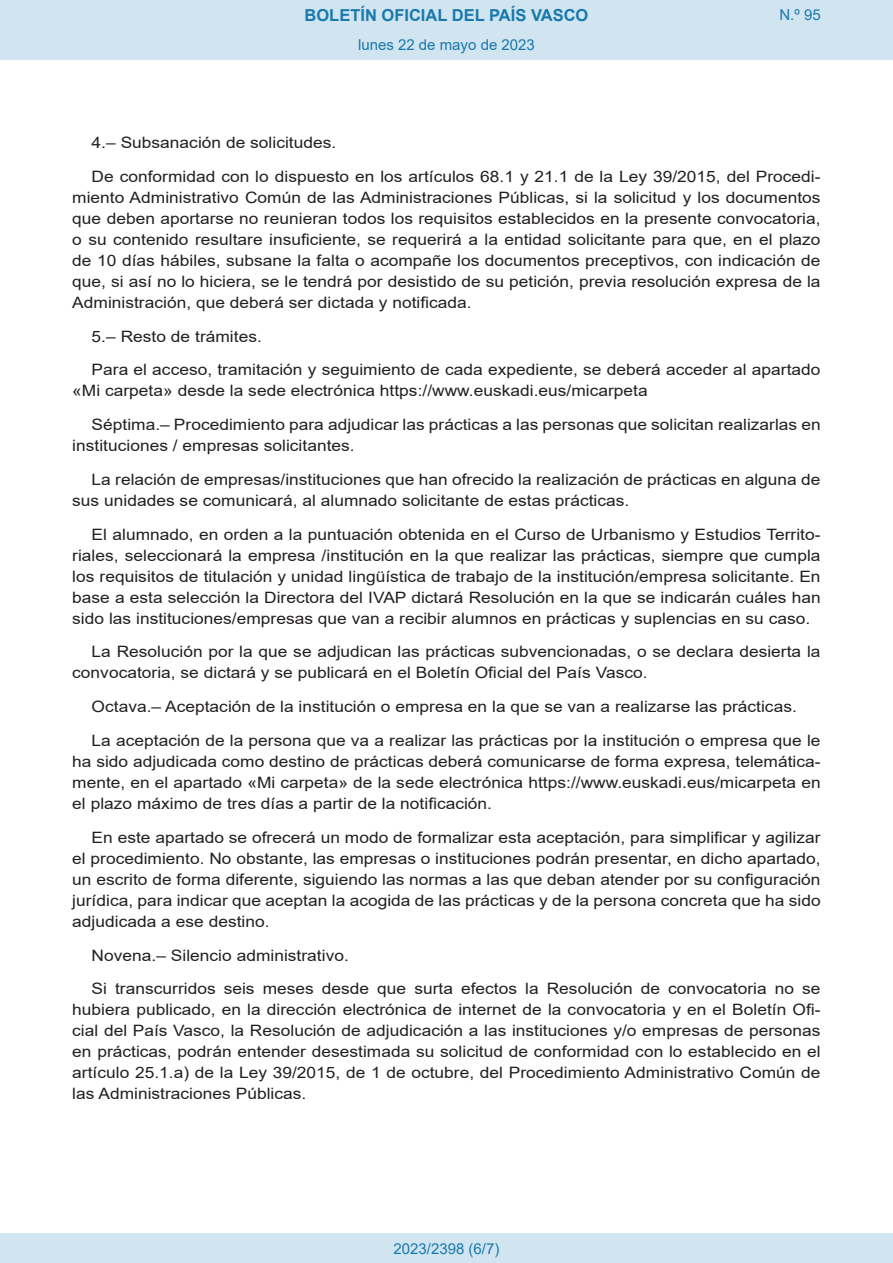
<style>
.page{position:relative;width:893px;height:1263px;background:#fff}
.page>*{position:absolute;margin:0;border:0;box-sizing:border-box;transform-origin:0 0}
.t1{font:700 16.5px "Arial";color:#1879ad}
.BOPVDetalle{font:15.6px/21px "Arial";color:#231f20;text-align:justify;scale:1.11 1}
.Paginacion_Centro{font:15px "Arial";color:#1879ad}
</style>
<div class="page">
<div style="left:0;top:0;width:893px;height:60px;background:#d0e5f0"></div>
<div style="left:0;top:1233px;width:893px;height:30px;background:#d0e5f0"></div>
<p class="t1" style="left:305px;top:3px;width:285px">BOLETÍN OFICIAL DEL PAÍS VASCO</p>
<p class="Paginacion_Centro" style="left:358px;top:35px;width:178px">lunes 22 de mayo de 2023</p>
<p class="Paginacion_Centro" style="left:779px;top:5px;width:43px">N.º 95</p>
<p class="BOPVDetalle" style="left:92px;top:132px;width:222px">4.– Subsanación de solicitudes.</p>
<p class="BOPVDetalle" style="left:72px;top:166px;width:676px;text-indent:19px">De conformidad con lo dispuesto en los artículos 68.1 y 21.1 de la Ley 39/2015, del Procedi&shy;miento Administrativo Común de las Administraciones Públicas, si la solicitud y los documentos que deben aportarse no reunieran todos los requisitos establecidos en la presente convocatoria, o su contenido resultare insuficiente, se requerirá a la entidad solicitante para que, en el plazo de 10 días hábiles, subsane la falta o acompañe los documentos preceptivos, con indicación de que, si así no lo hiciera, se le tendrá por desistido de su petición, previa resolución expresa de la Administración, que deberá ser dictada y notificada.</p>
<p class="BOPVDetalle" style="left:92px;top:326px;width:155px">5.– Resto de trámites.</p>
<p class="BOPVDetalle" style="left:72px;top:359px;width:676px;text-indent:19px">Para el acceso, tramitación y seguimiento de cada expediente, se deberá acceder al apartado «Mi carpeta» desde la sede electrónica https://www.euskadi.eus/micarpeta</p>
<p class="BOPVDetalle" style="left:72px;top:414px;width:676px;text-indent:19px">Séptima.– Procedimiento para adjudicar las prácticas a las personas que solicitan realizarlas en instituciones / empresas solicitantes.</p>
<p class="BOPVDetalle" style="left:72px;top:469px;width:676px;text-indent:19px">La relación de empresas/instituciones que han ofrecido la realización de prácticas en alguna de sus unidades se comunicará, al alumnado solicitante de estas prácticas.</p>
<p class="BOPVDetalle" style="left:72px;top:524px;width:676px;text-indent:19px">El alumnado, en orden a la puntuación obtenida en el Curso de Urbanismo y Estudios Territo&shy;riales, seleccionará la empresa /institución en la que realizar las prácticas, siempre que cumpla los requisitos de titulación y unidad lingüística de trabajo de la institución/empresa solicitante. En base a esta selección la Directora del IVAP dictará Resolución en la que se indicarán cuáles han sido las instituciones/empresas que van a recibir alumnos en prácticas y suplencias en su caso.</p>
<p class="BOPVDetalle" style="left:72px;top:641px;width:676px;text-indent:19px">La Resolución por la que se adjudican las prácticas subvencionadas, o se declara desierta la convocatoria, se dictará y se publicará en el Boletín Oficial del País Vasco.</p>
<p class="BOPVDetalle" style="left:92px;top:696px;width:637px">Octava.– Aceptación de la institución o empresa en la que se van a realizarse las prácticas.</p>
<p class="BOPVDetalle" style="left:72px;top:730px;width:676px;text-indent:19px">La aceptación de la persona que va a realizar las prácticas por la institución o empresa que le ha sido adjudicada como destino de prácticas deberá comunicarse de forma expresa, telemática&shy;mente, en el apartado «Mi carpeta» de la sede electrónica https://www.euskadi.eus/micarpeta en el plazo máximo de tres días a partir de la notificación.</p>
<p class="BOPVDetalle" style="left:72px;top:827px;width:676px;text-indent:19px">En este apartado se ofrecerá un modo de formalizar esta aceptación, para simplificar y agilizar el procedimiento. No obstante, las empresas o instituciones podrán presentar, en dicho apartado, un escrito de forma diferente, siguiendo las normas a las que deban atender por su configuración jurídica, para indicar que aceptan la acogida de las prácticas y de la persona concreta que ha sido adjudicada a ese destino.</p>
<p class="BOPVDetalle" style="left:92px;top:944px;width:233px">Novena.– Silencio administrativo.</p>
<p class="BOPVDetalle" style="left:72px;top:978px;width:676px;text-indent:19px">Si transcurridos seis meses desde que surta efectos la Resolución de convocatoria no se hubiera publicado, en la dirección electrónica de internet de la convocatoria y en el Boletín Ofi&shy;cial del País Vasco, la Resolución de adjudicación a las instituciones y/o empresas de personas en prácticas, podrán entender desestimada su solicitud de conformidad con lo establecido en el artículo 25.1.a) de la Ley 39/2015, de 1 de octubre, del Procedimiento Administrativo Común de las Administraciones Públicas.</p>
<p class="Paginacion_Centro" style="left:393px;top:1238px;width:107px">2023/2398 (6/7)</p>
</div>
